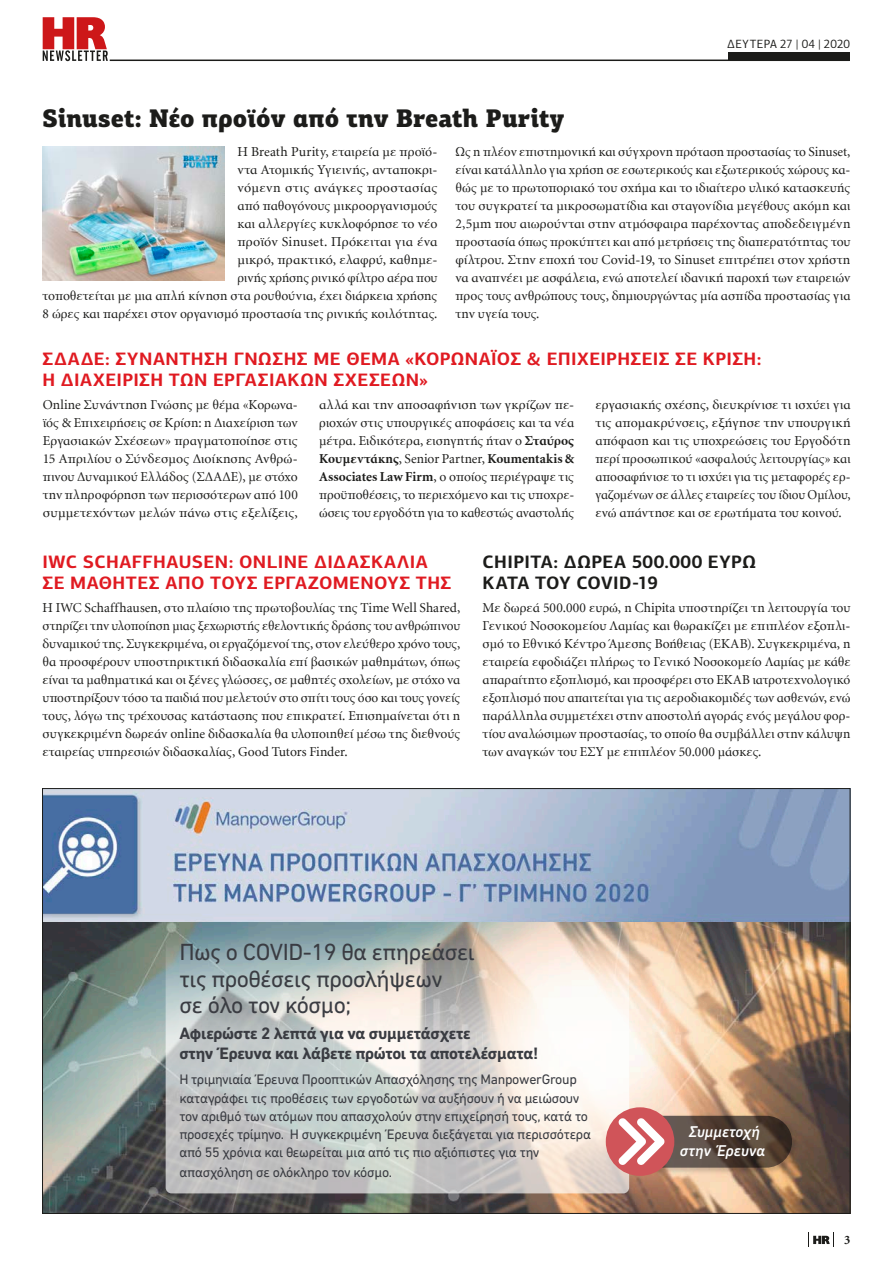
<style>
.page{position:relative;width:893px;height:1263px;background:#fff}
.page>*{position:absolute;margin:0;border:0;box-sizing:border-box;transform-origin:0 0}
.BIG_first_Title{font:900 25.5px "PF Centro Slab Press";letter-spacing:.005em;color:#1c1c1a}
.t1{font:23.85px/26.5px "DIN Next W1 G";letter-spacing:-.02em;color:#3a3c42}
.TITLE_CAPS{font:700 18px/21px "PF Centro Sans Pro";letter-spacing:.025em;color:#e01a21}
.TITLE_CAPS-2{font:700 18px/21px "PF Centro Sans Pro";letter-spacing:.025em;color:#1c1c1a}
.t2{font:700 16.8px/20.1px "DIN Next W1 G";letter-spacing:-.02em;color:#3a3c42}
.t3{font:italic 500 15.9px/19px "DIN Next W1 G";color:#fff;text-align:center}
.t4{font:13.95px/18.1px "DIN Next W1 G";letter-spacing:-.02em;color:#3a3c42}
.Main_no_box{font:13.5px/18px "Minion Greek";letter-spacing:.005em;color:#1c1c1a;text-align:justify}
.t5{font:700 12.75px "Minion Greek";color:#1c1c1a}
.t6{font:12px "PF Centro Sans Pro";letter-spacing:.025em;color:#1c1c1a}
.s1{font-weight:700}
</style>
<div class="page">
<svg style="left:813px;top:1233px;width:21px;height:14px"></svg>
<svg style="left:43px;top:17px;width:65px;height:44px"></svg>
<hr style="left:110px;top:60px;width:739px;height:1px;background:#1c1c1a">
<div style="left:728px;top:53px;width:121px;height:8px;background:#1c1c1a"></div>
<img style="left:44px;top:921px;width:804px;height:290px">
<svg style="left:166px;top:930px;width:463px;height:263px;background:#d0d1cd"></svg>
<div style="left:628px;top:1114px;width:171px;height:61px;background:#1c1c1a;opacity:.2"></div>
<svg style="left:629px;top:1116px;width:163px;height:51px;background:#524339"></svg>
<div style="left:606px;top:1107px;width:68px;height:69px;background:#d05459;border-radius:50%"></div>
<svg style="left:618px;top:1118px;width:47px;height:47px"></svg>
<img style="left:44px;top:790px;width:804px;height:131px">
<img style="left:42px;top:146px;width:183px;height:135px">
<p class="BIG_first_Title" style="left:43px;top:102px;width:523px">Sinuset: Νέο προϊόν από την Breath Purity</p>
<p class="t6" style="left:727px;top:36px;width:124px">ΔΕΥΤΕΡΑ 27 | 04 | 2020</p>
<p class="Main_no_box" style="left:43px;top:143px;width:396px;text-align:right">Η Breath Purity, εταιρεία με προϊό-<br>ντα Ατομικής Υγιεινής, ανταποκρι-<br>νόμενη στις ανάγκες προστασίας<br>από παθογόνους μικροοργανισμούς<br>και αλλεργίες κυκλοφόρησε το νέο<br>προϊόν Sinuset. Πρόκειται για ένα<br>μικρό, πρακτικό, ελαφρύ, καθημε-<br>ρινής χρήσης ρινικό φίλτρο αέρα που<br>τοποθετείται με μια απλή κίνηση στα ρουθούνια, έχει διάρκεια χρήσης 8 ώρες και παρέχει στον οργανισμό προστασία της ρινικής κοιλότητας.</p>
<p class="Main_no_box" style="left:455px;top:143px;width:396px">Ως η πλέον επιστημονική και σύγχρονη πρόταση προστασίας το Sinuset, είναι κατάλληλο για χρήση σε εσωτερικούς και εξωτερικούς χώρους κα&shy;θώς με το πρωτοποριακό του σχήμα και το ιδιαίτερο υλικό κατασκευής του συγκρατεί τα μικροσωματίδια και σταγονίδια μεγέθους ακόμη και 2,5μm που αιωρούνται στην ατμόσφαιρα παρέχοντας αποδεδειγμένη προστασία όπως προκύπτει και από μετρήσεις της διαπερατότητας του φίλτρου. Στην εποχή του Covid-19, το Sinuset επιτρέπει στον χρήστη να αναπνέει με ασφάλεια, ενώ αποτελεί ιδανική παροχή των εταιρειών προς τους ανθρώπους τους, δημιουργώντας μία ασπίδα προστασίας για την υγεία τους.</p>
<p class="TITLE_CAPS" style="left:43px;top:348px;width:720px">ΣΔΑΔΕ: ΣΥΝΑΝΤΗΣΗ ΓΝΩΣΗΣ ΜΕ ΘΕΜΑ «ΚΟΡΩΝΑΪΟΣ &amp; ΕΠΙΧΕΙΡΗΣΕΙΣ ΣΕ ΚΡΙΣΗ:<br>Η ΔΙΑΧΕΙΡΙΣΗ ΤΩΝ ΕΡΓΑΣΙΑΚΩΝ ΣΧΕΣΕΩΝ»</p>
<p class="Main_no_box" style="left:43px;top:396px;width:257px">Online Συνάντηση Γνώσης με θέμα «Κορωνα&shy;ϊός &amp; Επιχειρήσεις σε Κρίση: η Διαχείριση των Εργασιακών Σχέσεων» πραγματοποίησε στις 15 Απριλίου ο Σύνδεσμος Διοίκησης Ανθρώ&shy;πινου Δυναμικού Ελλάδος (ΣΔΑΔΕ), με στόχο την πληροφόρηση των περισσότερων από 100 συμμετεχόντων μελών πάνω στις εξελίξεις,</p>
<p class="Main_no_box" style="left:319px;top:396px;width:257px">αλλά και την αποσαφήνιση των γκρίζων πε&shy;ριοχών στις υπουργικές αποφάσεις και τα νέα μέτρα. Ειδικότερα, εισηγητής ήταν ο <span class="s1">Σταύρος Κουμεντάκης</span>, Senior Partner, <span class="s1">Koumentakis &amp; Associates Law Firm</span>, ο οποίος περιέγραψε τις προϋποθέσεις, το περιεχόμενο και τις υποχρε&shy;ώσεις του εργοδότη για το καθεστώς αναστολής</p>
<p class="Main_no_box" style="left:595px;top:396px;width:257px">εργασιακής σχέσης, διευκρίνισε τι ισχύει για τις απομακρύνσεις, εξήγησε την υπουργική απόφαση και τις υποχρεώσεις του Εργοδότη περί προσωπικού «ασφαλούς λειτουργίας» και αποσαφήνισε το τι ισχύει για τις μεταφορές ερ&shy;γαζομένων σε άλλες εταιρείες του ίδιου Ομίλου, ενώ απάντησε και σε ερωτήματα του κοινού.</p>
<p class="TITLE_CAPS" style="left:43px;top:551px;width:410px">IWC SCHAFFHAUSEN: ONLINE ΔΙΔΑΣΚΑΛΙΑ<br>ΣΕ ΜΑΘΗΤΕΣ ΑΠΟ ΤΟΥΣ ΕΡΓΑΖΟΜΕΝΟΥΣ ΤΗΣ</p>
<p class="Main_no_box" style="left:43px;top:599px;width:419px">Η IWC Schaffhausen, στο πλαίσιο της πρωτοβουλίας της Time Well Shared, στηρίζει την υλοποίηση μιας ξεχωριστής εθελοντικής δράσης του ανθρώπινου δυναμικού της. Συγκεκριμένα, οι εργαζόμενοί της, στον ελεύθερο χρόνο τους, θα προσφέρουν υποστηρικτική διδασκαλία επί βασικών μαθημάτων, όπως είναι τα μαθηματικά και οι ξένες γλώσσες, σε μαθητές σχολείων, με στόχο να υποστηρίξουν τόσο τα παιδιά που μελετούν στο σπίτι τους όσο και τους γονείς τους, λόγω της τρέχουσας κατάστασης που επικρατεί. Επισημαίνεται ότι η συγκεκριμένη δωρεάν online διδασκαλία θα υλοποιηθεί μέσω της διεθνούς εταιρείας υπηρεσιών διδασκαλίας, Good Tutors Finder.</p>
<p class="TITLE_CAPS-2" style="left:483px;top:551px;width:275px">CHIPITA: ΔΩΡΕΑ 500.000 ΕΥΡΩ<br>ΚΑΤΑ ΤΟΥ COVID-19</p>
<p class="Main_no_box" style="left:483px;top:599px;width:369px">Με δωρεά 500.000 ευρώ, η Chipita υποστηρίζει τη λειτουργία του Γενικού Νοσοκομείου Λαμίας και θωρακίζει με επιπλέον εξοπλι&shy;σμό το Εθνικό Κέντρο Άμεσης Βοήθειας (ΕKAB). Συγκεκριμένα, η εταιρεία εφοδιάζει πλήρως το Γενικό Νοσοκομείο Λαμίας με κάθε απαραίτητο εξοπλισμό, και προσφέρει στο ΕKAB ιατροτεχνολογικό εξοπλισμό που απαιτείται για τις αεροδιακομιδές των ασθενών, ενώ παράλληλα συμμετέχει στην αποστολή αγοράς ενός μεγάλου φορ&shy;τίου αναλώσιμων προστασίας, το οποίο θα συμβάλλει στην κάλυψη των αναγκών του ΕΣΥ με επιπλέον 50.000 μάσκες.</p>
<p class="t1" style="left:179px;top:938px;width:297px">Πως ο COVID-19 θα επηρεάσει τις προθέσεις προσλήψεων<br>σε όλο τον κόσμο;</p>
<p class="t2" style="left:179px;top:1023px;width:361px">Αφιερώστε 2 λεπτά για να συμμετάσχετε<br>στην Έρευνα και λάβετε πρώτοι τα αποτελέσματα!</p>
<p class="t4" style="left:179px;top:1070px;width:413px">Η τριμηνιαία Έρευνα Προοπτικών Απασχόλησης της ManpowerGroup καταγράφει τις προθέσεις των εργοδοτών να αυξήσουν ή να μειώσουν τον αριθμό των ατόμων που απασχολούν στην επιχείρησή τους, κατά το προσεχές τρίμηνο. Η συγκεκριμένη Έρευνα διεξάγεται για περισσότερα από 55 χρόνια και θεωρείται μια από τις πιο αξιόπιστες για την</p>
<p class="t4" style="left:179px;top:1163px;width:214px">απασχόληση σε ολόκληρο τον κόσμο.</p>
<p class="t3" style="left:680px;top:1122px;width:87px">Συμμετοχή στην Έρευνα</p>
<p class="t5" style="left:844px;top:1233px;width:8px">3</p>
</div>
